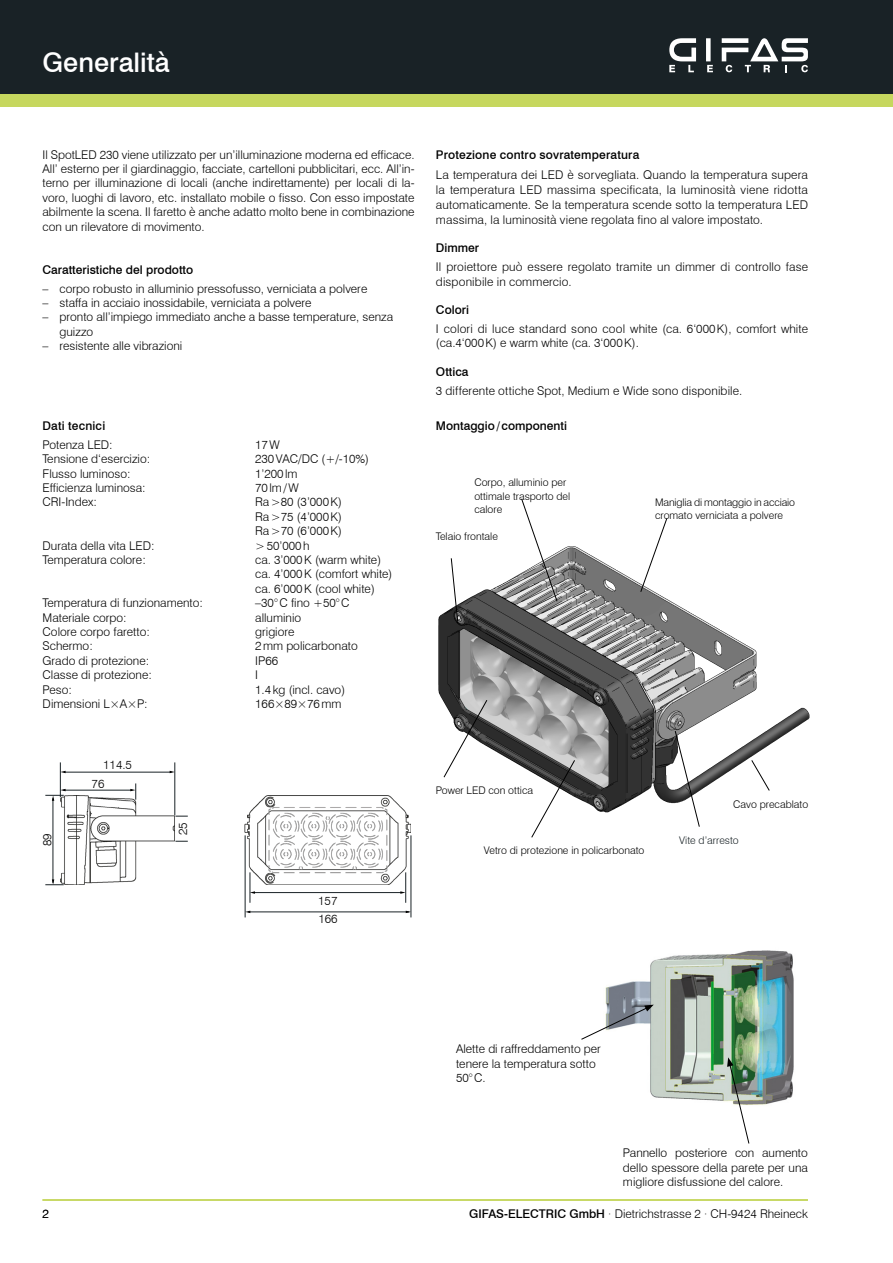
<style>
.page{position:relative;width:893px;height:1263px;background:#fff}
.page>*{position:absolute;margin:0;border:0;box-sizing:border-box;transform-origin:0 0}
.t1{font:500 27px "Swiss 721 BT";color:#fff}
.t2{font:300 12px/14.4px "Swiss 721 BT";color:#000}
.t3{font:500 12px "Swiss 721 BT";color:#000}
.t4{font:300 10.5px/13.5px "Swiss 721 BT";color:#000}
.t5{font:300 10.5px "Swiss 721 BT";color:#192226}
.s1{font-weight:500}
</style>
<div class="page">
<div style="left:0;top:89px;width:893px;height:17px;background:#c6d75e"></div>
<div style="left:0;top:0;width:893px;height:94px;background:#192226"></div>
<hr style="left:43px;top:1199px;width:765px;height:2px;background:#c6d75e">
<div style="left:706px;top:38px;width:5px;height:23px;background:#fff"></div>
<svg style="left:669px;top:38px;width:27px;height:34px"></svg>
<svg style="left:707px;top:65px;width:6px;height:7px"></svg>
<svg style="left:722px;top:38px;width:86px;height:34px"></svg>
<img style="left:605px;top:950px;width:189px;height:155px">
<svg style="left:727px;top:1057px;width:22px;height:87px"></svg>
<svg style="left:581px;top:1005px;width:73px;height:35px"></svg>
<img style="left:438px;top:546px;width:372px;height:267px">
<svg style="left:521px;top:498px;width:36px;height:104px"></svg>
<svg style="left:640px;top:518px;width:27px;height:74px"></svg>
<svg style="left:451px;top:558px;width:7px;height:64px"></svg>
<svg style="left:443px;top:700px;width:44px;height:78px"></svg>
<svg style="left:531px;top:760px;width:44px;height:78px"></svg>
<svg style="left:675px;top:731px;width:25px;height:96px"></svg>
<svg style="left:751px;top:760px;width:19px;height:31px"></svg>
<hr style="left:411px;top:835px;width:1px;height:82px;background:#192226">
<img style="left:60px;top:795px;width:351px;height:90px">
<hr style="left:60px;top:762px;width:1px;height:35px;background:#192226">
<hr style="left:175px;top:762px;width:1px;height:53px;background:#192226">
<hr style="left:63px;top:790px;width:69px;height:1px;background:#192226">
<hr style="left:64px;top:772px;width:107px;height:1px;background:#192226">
<svg style="left:175px;top:816px;width:13px;height:1px"></svg>
<svg style="left:175px;top:841px;width:13px;height:1px"></svg>
<hr style="left:53px;top:798px;width:1px;height:85px;background:#192226">
<hr style="left:245px;top:835px;width:1px;height:82px;background:#192226">
<hr style="left:250px;top:872px;width:1px;height:31px;background:#192226">
<hr style="left:405px;top:872px;width:1px;height:31px;background:#192226">
<hr style="left:253px;top:892px;width:149px;height:1px;background:#192226">
<hr style="left:248px;top:912px;width:161px;height:1px;background:#192226">
<svg style="left:45px;top:879px;width:19px;height:6px"></svg>
<svg style="left:60px;top:771px;width:6px;height:2px"></svg>
<svg style="left:45px;top:789px;width:21px;height:12px"></svg>
<svg style="left:400px;top:891px;width:6px;height:3px"></svg>
<svg style="left:250px;top:891px;width:5px;height:3px"></svg>
<svg style="left:130px;top:783px;width:6px;height:17px"></svg>
<h1 class="t1" style="left:43px;top:46px;width:129px">Generalità</h1>
<p class="t2" style="left:43px;top:147px;width:374px;text-align:justify">Il SpotLED 230 viene utilizzato per un’illuminazione moderna ed efficace.<br>All’ esterno per il giardinaggio, facciate, cartelloni pubblicitari, ecc. All’in&shy;terno per illuminazione di locali (anche indirettamente) per locali di la&shy;voro, luoghi di lavoro, etc. installato mobile o fisso. Con esso impostate abilmente la scena. Il faretto è anche adatto molto bene in combinazione con un rilevatore di movimento.</p>
<p class="t3" style="left:43px;top:262px;width:152px">Caratteristiche del prodotto</p>
<p class="t2" style="left:43px;top:281px;width:326px">– corpo robusto in alluminio pressofusso, verniciata a polvere</p>
<p class="t2" style="left:43px;top:295px;width:270px">– staffa in acciaio inossidabile, verniciata a polvere</p>
<p class="t2" style="left:60px;top:310px;width:335px;text-indent:-17px">– pronto all’impiego immediato anche a basse temperature, senza guizzo</p>
<p class="t2" style="left:43px;top:339px;width:141px">– resistente alle vibrazioni</p>
<p class="t3" style="left:43px;top:419px;width:64px">Dati tecnici</p>
<p class="t2" style="left:43px;top:437px;width:72px">Potenza LED:</p>
<p class="t2" style="left:255px;top:437px;width:26px">17W</p>
<p class="t2" style="left:43px;top:452px;width:109px">Tensione d‘esercizio:</p>
<p class="t2" style="left:255px;top:452px;width:115px">230VAC/DC (+/-10%)</p>
<p class="t2" style="left:43px;top:466px;width:90px">Flusso luminoso:</p>
<p class="t2" style="left:255px;top:466px;width:44px">1’200lm</p>
<p class="t2" style="left:43px;top:480px;width:105px">Efficienza luminosa:</p>
<p class="t2" style="left:255px;top:480px;width:45px">70lm/W</p>
<p class="t2" style="left:43px;top:495px;width:56px">CRI-Index:</p>
<p class="t2" style="left:255px;top:495px;width:88px;text-align:justify">Ra&gt;80 (3’000K)<br>Ra&gt;75 (4’000K)<br>Ra&gt;70 (6’000K)</p>
<p class="t2" style="left:43px;top:538px;width:113px">Durata della vita LED:</p>
<p class="t2" style="left:255px;top:538px;width:56px">&gt;50’000h</p>
<p class="t2" style="left:43px;top:552px;width:105px">Temperatura colore:</p>
<p class="t2" style="left:255px;top:552px;width:139px">ca. 3’000K (warm white) ca. 4’000K (comfort white) ca. 6’000K (cool white)</p>
<p class="t2" style="left:43px;top:596px;width:162px">Temperatura di funzionamento:</p>
<p class="t2" style="left:255px;top:596px;width:96px">–30°C fino +50°C</p>
<p class="t2" style="left:43px;top:610px;width:86px">Materiale corpo:</p>
<p class="t2" style="left:255px;top:610px;width:47px">alluminio</p>
<p class="t2" style="left:43px;top:624px;width:109px">Colore corpo faretto:</p>
<p class="t2" style="left:255px;top:624px;width:41px">grigiore</p>
<p class="t2" style="left:43px;top:639px;width:52px">Schermo:</p>
<p class="t2" style="left:255px;top:639px;width:104px">2mm policarbonato</p>
<p class="t2" style="left:43px;top:653px;width:108px">Grado di protezione:</p>
<p class="t2" style="left:255px;top:653px;width:24px">IP66</p>
<p class="t2" style="left:43px;top:668px;width:111px">Classe di protezione:</p>
<p class="t2" style="left:255px;top:668px;width:4px">I</p>
<p class="t2" style="left:43px;top:682px;width:31px">Peso:</p>
<p class="t2" style="left:255px;top:682px;width:91px">1.4kg (incl. cavo)</p>
<p class="t2" style="left:43px;top:696px;width:106px">Dimensioni L×A×P:</p>
<p class="t2" style="left:255px;top:696px;width:88px">166×89×76mm</p>
<p class="t2" style="left:103px;top:757px;width:30px">114.5</p>
<p class="t2" style="left:40px;top:846px;width:14px;rotate:-90deg">89</p>
<p class="t2" style="left:92px;top:776px;width:14px">76</p>
<p class="t2" style="left:175px;top:835px;width:14px;rotate:-90deg">25</p>
<p class="t2" style="left:318px;top:893px;width:21px">157</p>
<p class="t2" style="left:318px;top:911px;width:21px">166</p>
<p class="t3" style="left:436px;top:147px;width:205px">Protezione contro sovratemperatura</p>
<p class="t2" style="left:436px;top:167px;width:374px;line-height:15px;text-align:justify">La temperatura dei LED è sorvegliata. Quando la temperatura supera la temperatura LED massima specificata, la luminosità viene ridotta automaticamente. Se la temperatura scende sotto la temperatura LED massima, la luminosità viene regolata fino al valore impostato.</p>
<p class="t3" style="left:436px;top:241px;width:45px">Dimmer</p>
<p class="t2" style="left:436px;top:260px;width:374px">Il proiettore può essere regolato tramite un dimmer di controllo fase disponibile in commercio.</p>
<p class="t3" style="left:436px;top:303px;width:35px">Colori</p>
<p class="t2" style="left:436px;top:321px;width:374px">I colori di luce standard sono cool white (ca. 6‘000K), comfort white (ca.4‘000K) e warm white (ca. 3‘000K).</p>
<p class="t3" style="left:436px;top:365px;width:34px">Ottica</p>
<p class="t2" style="left:436px;top:383px;width:308px">3 differente ottiche Spot, Medium e Wide sono disponibile.</p>
<p class="t3" style="left:436px;top:419px;width:133px">Montaggio/componenti</p>
<p class="t4" style="left:474px;top:476px;width:97px">Corpo, alluminio per ottimale trasporto del calore</p>
<p class="t4" style="left:436px;top:530px;width:64px">Telaio frontale</p>
<p class="t4" style="left:655px;top:495px;width:142px">Maniglia di montaggio in acciaio cromato verniciata a polvere</p>
<p class="t4" style="left:436px;top:783px;width:99px">Power LED con ottica</p>
<p class="t4" style="left:484px;top:843px;width:162px">Vetro di protezione in policarbonato</p>
<p class="t4" style="left:733px;top:797px;width:76px">Cavo precablato</p>
<p class="t5" style="left:679px;top:833px;width:61px">Vite d’arresto</p>
<p class="t2" style="left:456px;top:1041px;width:146px">Alette di raffreddamento per tenere la temperatura sotto<br>50°C.</p>
<p class="t2" style="left:623px;top:1146px;width:186px;text-align:justify">Pannello posteriore con aumento dello spessore della parete per una migliore disfussione del calore.</p>
<p class="t2" style="left:43px;top:1207px;width:8px">2</p>
<p class="t2" style="left:469px;top:1207px;width:340px"><span class="s1">GIFAS-ELECTRIC GmbH</span> · Dietrichstrasse 2 · CH-9424 Rheineck</p>
</div>
